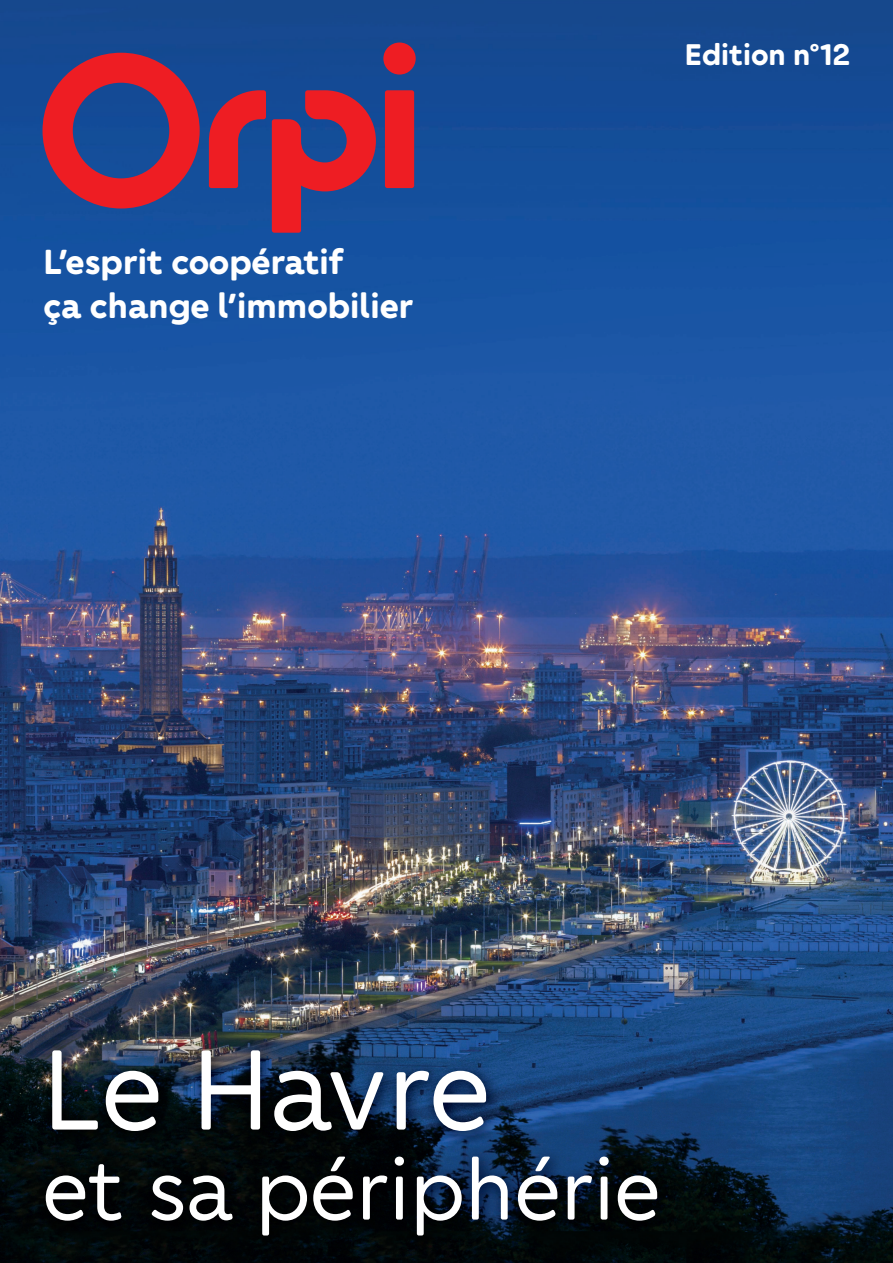
<style>
.page{position:relative;width:893px;height:1263px;background:#fff}
.page>*{position:absolute;margin:0;border:0;box-sizing:border-box;transform-origin:0 0}
.t1{font:120px "Orpi";letter-spacing:-.015em;color:#fff}
.t2{font:90px "Orpi";color:#fff}
.t3{font:700 36.75px/44.1px "Orpi";color:#fff}
.t4{font:700 31.5px "Orpi";color:#fff}
</style>
<div class="page">
<img style="left:0;top:0;width:893px;height:1263px">
<div style="left:383px;top:43px;width:33px;height:32px;background:#ee1d23;border-radius:50%"></div>
<div style="left:385px;top:90px;width:29px;height:98px;background:#ee1d23;border-radius:3px"></div>
<svg style="left:272px;top:90px;width:104px;height:143px;background:#87345b"></svg>
<svg style="left:209px;top:90px;width:57px;height:98px;background:#903155"></svg>
<svg style="left:43px;top:53px;width:157px;height:155px;background:#7f355e"></svg>
<img style="left:35px;top:1040px;width:639px;height:212px">
<p class="t3" style="left:44px;top:240px;width:371px">L’esprit coopératif<br>ça change l’immobilier</p>
<p class="t4" style="left:685px;top:37px;width:167px">Edition n°12</p>
<h1 class="t1" style="left:43px;top:1022px;width:449px">Le Havre</h1>
<h2 class="t2" style="left:43px;top:1139px;width:619px">et sa périphérie</h2>
</div>
